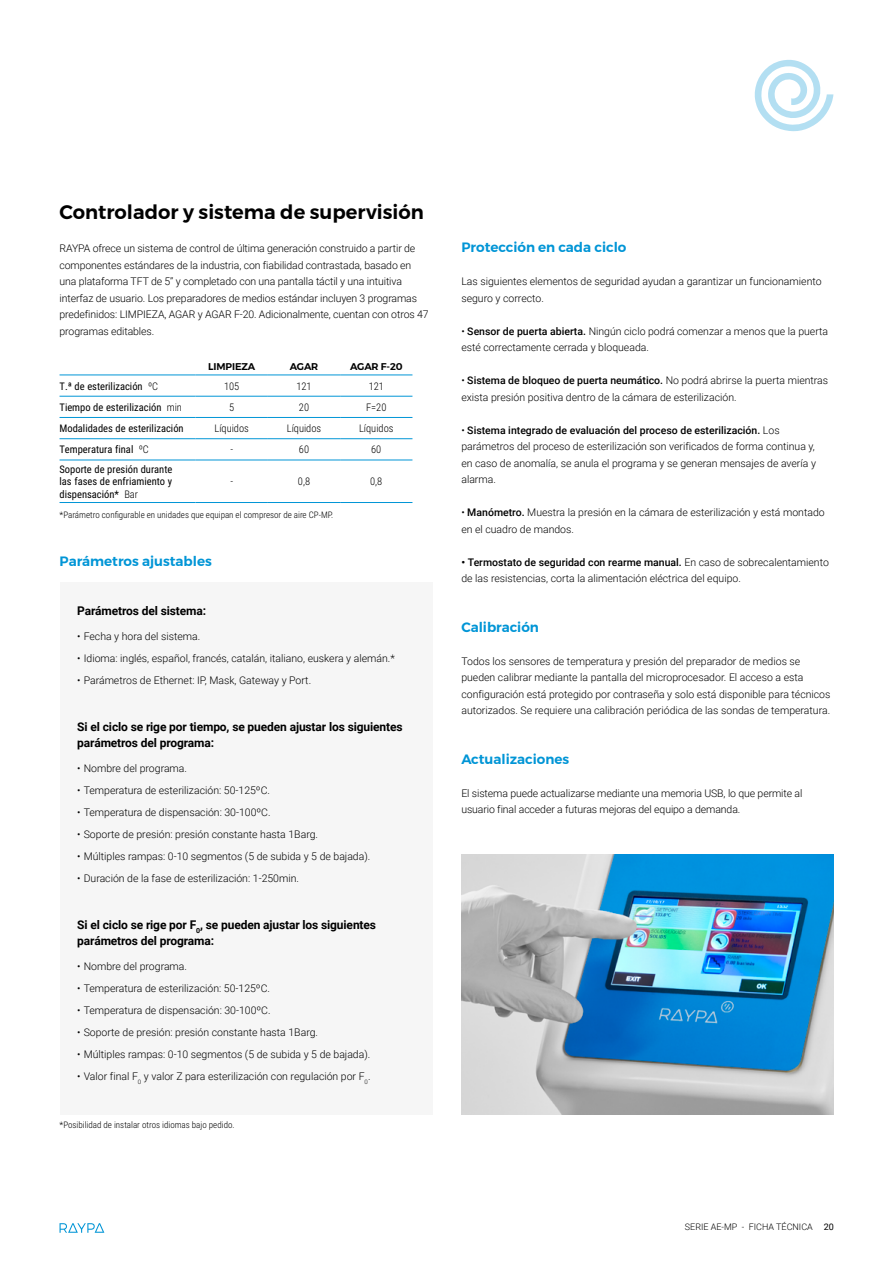
<style>
.page{position:relative;width:893px;height:1263px;background:#fff}
.page>*{position:absolute;margin:0;border:0;box-sizing:border-box;transform-origin:0 0}
.t1{font:600 19.5px "Montserrat";color:#000}
.t2{font:600 13.5px "Montserrat";color:#0095d6}
.t3{font:700 12px/16.5px "Roboto";letter-spacing:-.01em;color:#000}
.t4{font:300 10.5px/16.5px "Roboto";color:#000}
.t5{font:10.5px/12.6px "Roboto Condensed";color:#000;text-align:justify}
.t6{font:300 10.5px "Roboto Condensed";color:#000}
.t7{font:600 9.75px "Montserrat";letter-spacing:-.01em;color:#000}
.t8{font:300 9px "Roboto Condensed";color:#000}
.t9{font:300 9px "Roboto";color:#000}
.s1{font-weight:300}
.s2{font-weight:500}
.s3{font-weight:700}
.s4{font-weight:400}
</style>
<div class="page">
<svg style="left:60px;top:1223px;width:44px;height:10px"></svg>
<svg style="left:755px;top:59px;width:78px;height:72px"></svg>
<div style="left:60px;top:582px;width:372px;height:532px;background:#f6f6f6"></div>
<img style="left:461px;top:855px;width:372px;height:259px">
<hr style="left:60px;top:375px;width:136px;height:1px;background:#0095d6">
<hr style="left:196px;top:375px;width:72px;height:1px;background:#0095d6">
<hr style="left:268px;top:375px;width:72px;height:1px;background:#0095d6">
<hr style="left:340px;top:375px;width:72px;height:1px;background:#0095d6">
<hr style="left:60px;top:396px;width:136px;height:1px;background:#0095d6">
<hr style="left:196px;top:396px;width:72px;height:1px;background:#0095d6">
<hr style="left:268px;top:396px;width:72px;height:1px;background:#0095d6">
<hr style="left:340px;top:396px;width:72px;height:1px;background:#0095d6">
<hr style="left:60px;top:417px;width:136px;height:1px;background:#0095d6">
<hr style="left:196px;top:417px;width:72px;height:1px;background:#0095d6">
<hr style="left:268px;top:417px;width:72px;height:1px;background:#0095d6">
<hr style="left:340px;top:417px;width:72px;height:1px;background:#0095d6">
<hr style="left:60px;top:438px;width:136px;height:1px;background:#0095d6">
<hr style="left:196px;top:438px;width:72px;height:1px;background:#0095d6">
<hr style="left:268px;top:438px;width:72px;height:1px;background:#0095d6">
<hr style="left:340px;top:438px;width:72px;height:1px;background:#0095d6">
<hr style="left:60px;top:460px;width:136px;height:1px;background:#0095d6">
<hr style="left:60px;top:502px;width:136px;height:1px;background:#0095d6">
<hr style="left:196px;top:460px;width:72px;height:1px;background:#0095d6">
<hr style="left:268px;top:460px;width:72px;height:1px;background:#0095d6">
<hr style="left:340px;top:460px;width:72px;height:1px;background:#0095d6">
<hr style="left:196px;top:502px;width:72px;height:1px;background:#0095d6">
<hr style="left:268px;top:502px;width:72px;height:1px;background:#0095d6">
<hr style="left:340px;top:502px;width:72px;height:1px;background:#0095d6">
<h1 class="t1" style="left:60px;top:197px;width:366px">Controlador y sistema de supervisión</h1>
<p class="t4" style="left:60px;top:240px;width:371px">RAYPA ofrece un sistema de control de última generación construido a partir de componentes estándares de la industria, con fiabilidad contrastada, basado en una plataforma TFT de 5’’ y completado con una pantalla táctil y una intuitiva interfaz de usuario. Los preparadores de medios estándar incluyen 3 programas predefinidos: LIMPIEZA, AGAR y AGAR F-20. Adicionalmente, cuentan con otros 47 programas editables.</p>
<p class="t7" style="left:208px;top:359px;width:49px">LIMPIEZA</p>
<p class="t7" style="left:290px;top:359px;width:30px">AGAR</p>
<p class="t7" style="left:350px;top:359px;width:54px">AGAR F-20</p>
<p class="t5" style="left:60px;top:379px;width:100px">T.ª de esterilización <span class="s1">ºC</span></p>
<p class="t6" style="left:224px;top:378px;width:17px">105</p>
<p class="t6" style="left:296px;top:378px;width:17px">121</p>
<p class="t6" style="left:369px;top:378px;width:17px">121</p>
<p class="t5" style="left:60px;top:400px;width:124px">Tiempo de esterilización <span class="s1">min</span></p>
<p class="t6" style="left:229px;top:400px;width:7px">5</p>
<p class="t6" style="left:299px;top:400px;width:12px">20</p>
<p class="t6" style="left:366px;top:400px;width:22px">F=20</p>
<p class="t5" style="left:60px;top:422px;width:126px">Modalidades de esterilización</p>
<p class="t6" style="left:214px;top:421px;width:36px">Líquidos</p>
<p class="t6" style="left:287px;top:421px;width:36px">Líquidos</p>
<p class="t6" style="left:359px;top:421px;width:36px">Líquidos</p>
<p class="t5" style="left:60px;top:443px;width:91px">Temperatura final <span class="s1">ºC</span></p>
<p class="t6" style="left:230px;top:442px;width:4px">-</p>
<p class="t6" style="left:299px;top:442px;width:12px">60</p>
<p class="t6" style="left:371px;top:442px;width:12px">60</p>
<p class="t5" style="left:60px;top:462px;width:114px">Soporte de presión durante las fases de enfriamiento y dispensación* <span class="s1">Bar</span></p>
<p class="t6" style="left:230px;top:474px;width:4px">-</p>
<p class="t6" style="left:298px;top:474px;width:14px">0,8</p>
<p class="t6" style="left:370px;top:474px;width:14px">0,8</p>
<p class="t8" style="left:60px;top:509px;width:275px">*Parámetro configurable en unidades que equipan el compresor de aire CP-MP.</p>
<p class="t2" style="left:60px;top:550px;width:154px">Parámetros ajustables</p>
<p class="t3" style="left:77px;top:602px;width:130px">Parámetros del sistema:</p>
<p class="t4" style="left:77px;top:628px;width:125px">• Fecha y hora del sistema.</p>
<p class="t4" style="left:77px;top:650px;width:319px">• Idioma: inglés, español, francés, catalán, italiano, euskera y alemán.*</p>
<p class="t4" style="left:77px;top:672px;width:235px">• Parámetros de Ethernet: IP, Mask, Gateway y Port.</p>
<p class="t3" style="left:77px;top:718px;width:327px">Si el ciclo se rige por tiempo, se pueden ajustar los siguientes parámetros del programa:</p>
<p class="t4" style="left:77px;top:760px;width:111px">• Nombre del programa.</p>
<p class="t4" style="left:77px;top:782px;width:194px">• Temperatura de esterilización: 50-125ºC.</p>
<p class="t4" style="left:77px;top:804px;width:195px">• Temperatura de dispensación: 30-100ºC.</p>
<p class="t4" style="left:77px;top:826px;width:242px">• Soporte de presión: presión constante hasta 1Barg.</p>
<p class="t4" style="left:77px;top:848px;width:295px">• Múltiples rampas: 0-10 segmentos (5 de subida y 5 de bajada).</p>
<p class="t4" style="left:77px;top:870px;width:223px">• Duración de la fase de esterilización: 1-250min.</p>
<p class="t3" style="left:77px;top:916px;width:300px">Si el ciclo se rige por F<sub>0</sub>, se pueden ajustar los siguientes parámetros del programa:</p>
<p class="t4" style="left:77px;top:958px;width:111px">• Nombre del programa.</p>
<p class="t4" style="left:77px;top:980px;width:194px">• Temperatura de esterilización: 50-125ºC.</p>
<p class="t4" style="left:77px;top:1002px;width:195px">• Temperatura de dispensación: 30-100ºC.</p>
<p class="t4" style="left:77px;top:1024px;width:242px">• Soporte de presión: presión constante hasta 1Barg.</p>
<p class="t4" style="left:77px;top:1046px;width:295px">• Múltiples rampas: 0-10 segmentos (5 de subida y 5 de bajada).</p>
<p class="t4" style="left:77px;top:1068px;width:295px">• Valor final F<sub>0</sub> y valor Z para esterilización con regulación por F<sub>0</sub>.</p>
<p class="t8" style="left:60px;top:1118px;width:177px">*Posibilidad de instalar otros idiomas bajo pedido.</p>
<p class="t2" style="left:461px;top:237px;width:167px">Protección en cada ciclo</p>
<p class="t4" style="left:461px;top:273px;width:362px">Las siguientes elementos de seguridad ayudan a garantizar un funcionamiento seguro y correcto.</p>
<p class="t4" style="left:461px;top:322px;width:368px">• <span class="s2">Sensor de puerta abierta.</span> Ningún ciclo podrá comenzar a menos que la puerta esté correctamente cerrada y bloqueada.</p>
<p class="t4" style="left:461px;top:372px;width:368px">• <span class="s2">Sistema de bloqueo de puerta neumático.</span> No podrá abrirse la puerta mientras exista presión positiva dentro de la cámara de esterilización.</p>
<p class="t4" style="left:461px;top:421px;width:356px">• <span class="s2">Sistema integrado de evaluación del proceso de esterilización.</span> Los parámetros del proceso de esterilización son verificados de forma continua y, en caso de anomalía, se anula el programa y se generan mensajes de avería y alarma.</p>
<p class="t4" style="left:461px;top:504px;width:365px">• <span class="s2">Manómetro.</span> Muestra la presión en la cámara de esterilización y está montado en el cuadro de mandos.</p>
<p class="t4" style="left:461px;top:553px;width:369px"><span class="s3">•</span> <span class="s2">Termostato de seguridad con rearme manual.</span> En caso de sobrecalentamiento de las resistencias, corta la alimentación eléctrica del equipo.</p>
<p class="t2" style="left:461px;top:616px;width:79px">Calibración</p>
<p class="t4" style="left:461px;top:652px;width:371px">Todos los sensores de temperatura y presión del preparador de medios se pueden calibrar mediante la pantalla del microprocesador. El acceso a esta configuración está protegido por contraseña y solo está disponible para técnicos autorizados. Se requiere una calibración periódica de las sondas de temperatura.</p>
<p class="t2" style="left:461px;top:748px;width:109px">Actualizaciones</p>
<p class="t4" style="left:461px;top:784px;width:343px">El sistema puede actualizarse mediante una memoria USB, lo que permite al usuario final acceder a futuras mejoras del equipo a demanda.</p>
<p class="t9" style="left:685px;top:1220px;width:150px">SERIE AE-MP - FICHA TÉCNICA <span class="s4">20</span></p>
</div>
